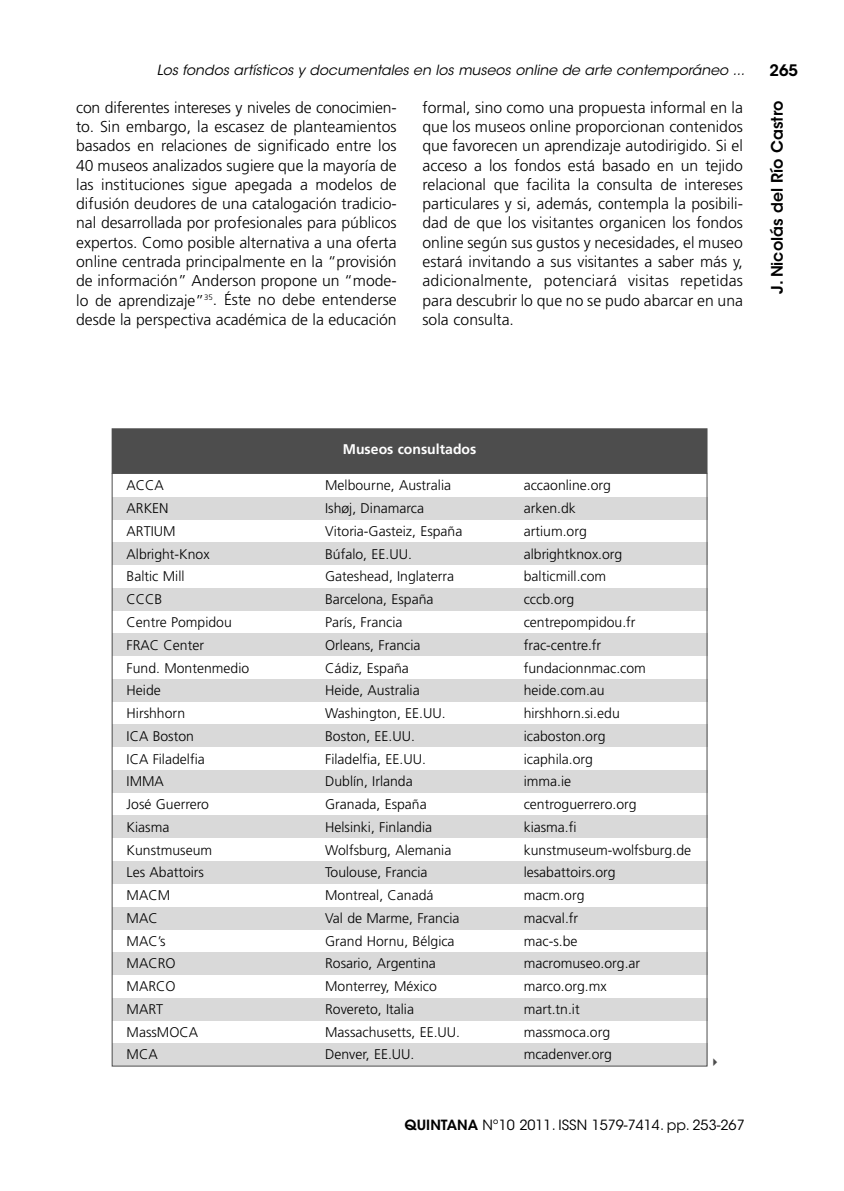
<style>
.page{position:relative;width:844px;height:1191px;background:#fff}
.page>*{position:absolute;margin:0;border:0;box-sizing:border-box;transform-origin:0 0}
.t1{font:300 15.75px/19.2px "Frutiger LT Std";color:#000;text-align:justify}
.t2{font:600 15.75px "ITC Avant Garde Std";color:#000}
.t3{font:300 14px "Frutiger LT Std";color:#000}
.t4{font:italic 14px "ITC Avant Garde Std";color:#000}
.t5{font:14px "ITC Avant Garde Std";color:#000}
.t6{font:700 14px "Frutiger LT Std";color:#fff}
.s1{font-weight:600}
</style>
<div class="page">
<div style="left:112px;top:497px;width:595px;height:22px;background:#d9d9d9"></div>
<div style="left:112px;top:542px;width:595px;height:23px;background:#d9d9d9"></div>
<div style="left:112px;top:588px;width:595px;height:22px;background:#d9d9d9"></div>
<div style="left:112px;top:633px;width:595px;height:23px;background:#d9d9d9"></div>
<div style="left:112px;top:679px;width:595px;height:22px;background:#d9d9d9"></div>
<div style="left:112px;top:724px;width:595px;height:23px;background:#d9d9d9"></div>
<div style="left:112px;top:770px;width:595px;height:22px;background:#d9d9d9"></div>
<div style="left:112px;top:815px;width:595px;height:23px;background:#d9d9d9"></div>
<div style="left:112px;top:861px;width:595px;height:22px;background:#d9d9d9"></div>
<div style="left:112px;top:906px;width:595px;height:23px;background:#d9d9d9"></div>
<div style="left:112px;top:952px;width:595px;height:23px;background:#d9d9d9"></div>
<div style="left:112px;top:998px;width:595px;height:22px;background:#d9d9d9"></div>
<div style="left:112px;top:1043px;width:595px;height:23px;background:#d9d9d9"></div>
<div style="left:112px;top:429px;width:594px;height:43px;background:#4d4d4d"></div>
<div style="left:112px;top:428px;width:595px;height:45px;border:1px solid #4d4d4d"></div>
<p class="t4" style="left:157px;top:65px;width:589px">Los fondos artísticos y documentales en los museos online de arte contemporáneo ...</p>
<p class="t2" style="left:769px;top:64px;width:30px">265</p>
<p class="t1" style="left:76px;top:99px;width:322px">con diferentes intereses y niveles de conocimien&shy;to. Sin embargo, la escasez de planteamientos basados en relaciones de significado entre los 40 museos analizados sugiere que la mayoría de las instituciones sigue apegada a modelos de difusión deudores de una catalogación tradicio&shy;nal desarrollada por profesionales para públicos expertos. Como posible alternativa a una oferta online centrada principalmente en la “provisión de información” Anderson propone un “mode&shy;lo de aprendizaje”<sup>35</sup>. Éste no debe entenderse desde la perspectiva académica de la educación</p>
<p class="t1" style="left:422px;top:99px;width:322px">formal, sino como una propuesta informal en la que los museos online proporcionan contenidos que favorecen un aprendizaje autodirigido. Si el acceso a los fondos está basado en un tejido relacional que facilita la consulta de intereses particulares y si, además, contempla la posibili&shy;dad de que los visitantes organicen los fondos online según sus gustos y necesidades, el museo estará invitando a sus visitantes a saber más y, adicionalmente, potenciará visitas repetidas para descubrir lo que no se pudo abarcar en una sola consulta.</p>
<p class="t2" style="left:771px;top:293px;width:194px;rotate:-90deg">J. Nicolás del Río Castro</p>
<p class="t6" style="left:343px;top:444px;width:135px">Museos consultados</p>
<p class="t3" style="left:126px;top:480px;width:39px">ACCA</p>
<p class="t3" style="left:325px;top:480px;width:127px">Melbourne, Australia</p>
<p class="t3" style="left:523px;top:480px;width:89px">accaonline.org</p>
<p class="t3" style="left:126px;top:503px;width:44px">ARKEN</p>
<p class="t3" style="left:325px;top:503px;width:100px">Ishøj, Dinamarca</p>
<p class="t3" style="left:523px;top:503px;width:54px">arken.dk</p>
<p class="t3" style="left:126px;top:525px;width:51px">ARTIUM</p>
<p class="t3" style="left:325px;top:525px;width:139px">Vitoria-Gasteiz, España</p>
<p class="t3" style="left:523px;top:525px;width:64px">artium.org</p>
<p class="t3" style="left:126px;top:548px;width:84px">Albright-Knox</p>
<p class="t3" style="left:325px;top:548px;width:88px">Búfalo, EE.UU.</p>
<p class="t3" style="left:523px;top:548px;width:100px">albrightknox.org</p>
<p class="t3" style="left:126px;top:571px;width:59px">Baltic Mill</p>
<p class="t3" style="left:325px;top:571px;width:130px">Gateshead, Inglaterra</p>
<p class="t3" style="left:523px;top:571px;width:84px">balticmill.com</p>
<p class="t3" style="left:126px;top:594px;width:37px">CCCB</p>
<p class="t3" style="left:325px;top:594px;width:110px">Barcelona, España</p>
<p class="t3" style="left:523px;top:594px;width:52px">cccb.org</p>
<p class="t3" style="left:126px;top:616px;width:107px">Centre Pompidou</p>
<p class="t3" style="left:325px;top:616px;width:79px">París, Francia</p>
<p class="t3" style="left:523px;top:616px;width:113px">centrepompidou.fr</p>
<p class="t3" style="left:126px;top:639px;width:79px">FRAC Center</p>
<p class="t3" style="left:325px;top:639px;width:97px">Orleans, Francia</p>
<p class="t3" style="left:523px;top:639px;width:79px">frac-centre.fr</p>
<p class="t3" style="left:126px;top:662px;width:124px">Fund. Montenmedio</p>
<p class="t3" style="left:325px;top:662px;width:85px">Cádiz, España</p>
<p class="t3" style="left:523px;top:662px;width:124px">fundacionnmac.com</p>
<p class="t3" style="left:126px;top:685px;width:36px">Heide</p>
<p class="t3" style="left:325px;top:685px;width:96px">Heide, Australia</p>
<p class="t3" style="left:523px;top:685px;width:82px">heide.com.au</p>
<p class="t3" style="left:126px;top:707px;width:60px">Hirshhorn</p>
<p class="t3" style="left:325px;top:707px;width:122px">Washington, EE.UU.</p>
<p class="t3" style="left:523px;top:707px;width:97px">hirshhorn.si.edu</p>
<p class="t3" style="left:126px;top:730px;width:69px">ICA Boston</p>
<p class="t3" style="left:325px;top:730px;width:91px">Boston, EE.UU.</p>
<p class="t3" style="left:523px;top:730px;width:83px">icaboston.org</p>
<p class="t3" style="left:126px;top:753px;width:80px">ICA Filadelfia</p>
<p class="t3" style="left:325px;top:753px;width:102px">Filadelfia, EE.UU.</p>
<p class="t3" style="left:523px;top:753px;width:71px">icaphila.org</p>
<p class="t3" style="left:126px;top:776px;width:39px">IMMA</p>
<p class="t3" style="left:325px;top:776px;width:89px">Dublín, Irlanda</p>
<p class="t3" style="left:523px;top:776px;width:49px">imma.ie</p>
<p class="t3" style="left:126px;top:798px;width:84px">José Guerrero</p>
<p class="t3" style="left:325px;top:798px;width:103px">Granada, España</p>
<p class="t3" style="left:523px;top:798px;width:114px">centroguerrero.org</p>
<p class="t3" style="left:126px;top:821px;width:44px">Kiasma</p>
<p class="t3" style="left:325px;top:821px;width:108px">Helsinki, Finlandia</p>
<p class="t3" style="left:523px;top:821px;width:54px">kiasma.fi</p>
<p class="t3" style="left:126px;top:844px;width:87px">Kunstmuseum</p>
<p class="t3" style="left:325px;top:844px;width:128px">Wolfsburg, Alemania</p>
<p class="t3" style="left:523px;top:844px;width:169px">kunstmuseum-wolfsburg.de</p>
<p class="t3" style="left:126px;top:867px;width:79px">Les Abattoirs</p>
<p class="t3" style="left:325px;top:867px;width:104px">Toulouse, Francia</p>
<p class="t3" style="left:523px;top:867px;width:93px">lesabattoirs.org</p>
<p class="t3" style="left:126px;top:889px;width:45px">MACM</p>
<p class="t3" style="left:325px;top:889px;width:110px">Montreal, Canadá</p>
<p class="t3" style="left:523px;top:889px;width:62px">macm.org</p>
<p class="t3" style="left:126px;top:912px;width:33px">MAC</p>
<p class="t3" style="left:325px;top:912px;width:136px">Val de Marme, Francia</p>
<p class="t3" style="left:523px;top:912px;width:56px">macval.fr</p>
<p class="t3" style="left:126px;top:935px;width:40px">MAC’s</p>
<p class="t3" style="left:325px;top:935px;width:131px">Grand Hornu, Bélgica</p>
<p class="t3" style="left:523px;top:935px;width:55px">mac-s.be</p>
<p class="t3" style="left:126px;top:958px;width:51px">MACRO</p>
<p class="t3" style="left:325px;top:958px;width:112px">Rosario, Argentina</p>
<p class="t3" style="left:523px;top:958px;width:118px">macromuseo.org.ar</p>
<p class="t3" style="left:126px;top:980px;width:51px">MARCO</p>
<p class="t3" style="left:325px;top:980px;width:113px">Monterrey, México</p>
<p class="t3" style="left:523px;top:980px;width:84px">marco.org.mx</p>
<p class="t3" style="left:126px;top:1003px;width:38px">MART</p>
<p class="t3" style="left:325px;top:1003px;width:90px">Rovereto, Italia</p>
<p class="t3" style="left:523px;top:1003px;width:57px">mart.tn.it</p>
<p class="t3" style="left:126px;top:1026px;width:73px">MassMOCA</p>
<p class="t3" style="left:325px;top:1026px;width:136px">Massachusetts, EE.UU.</p>
<p class="t3" style="left:523px;top:1026px;width:88px">massmoca.org</p>
<p class="t3" style="left:126px;top:1049px;width:33px">MCA</p>
<p class="t3" style="left:325px;top:1049px;width:91px">Denver, EE.UU.</p>
<p class="t3" style="left:523px;top:1049px;width:90px">mcadenver.org</p>
<p class="t5" style="left:404px;top:1119px;width:341px"><span class="s1">QUINTANA</span> Nº10 2011. ISSN 1579-7414. pp. 253-267</p>
</div>
